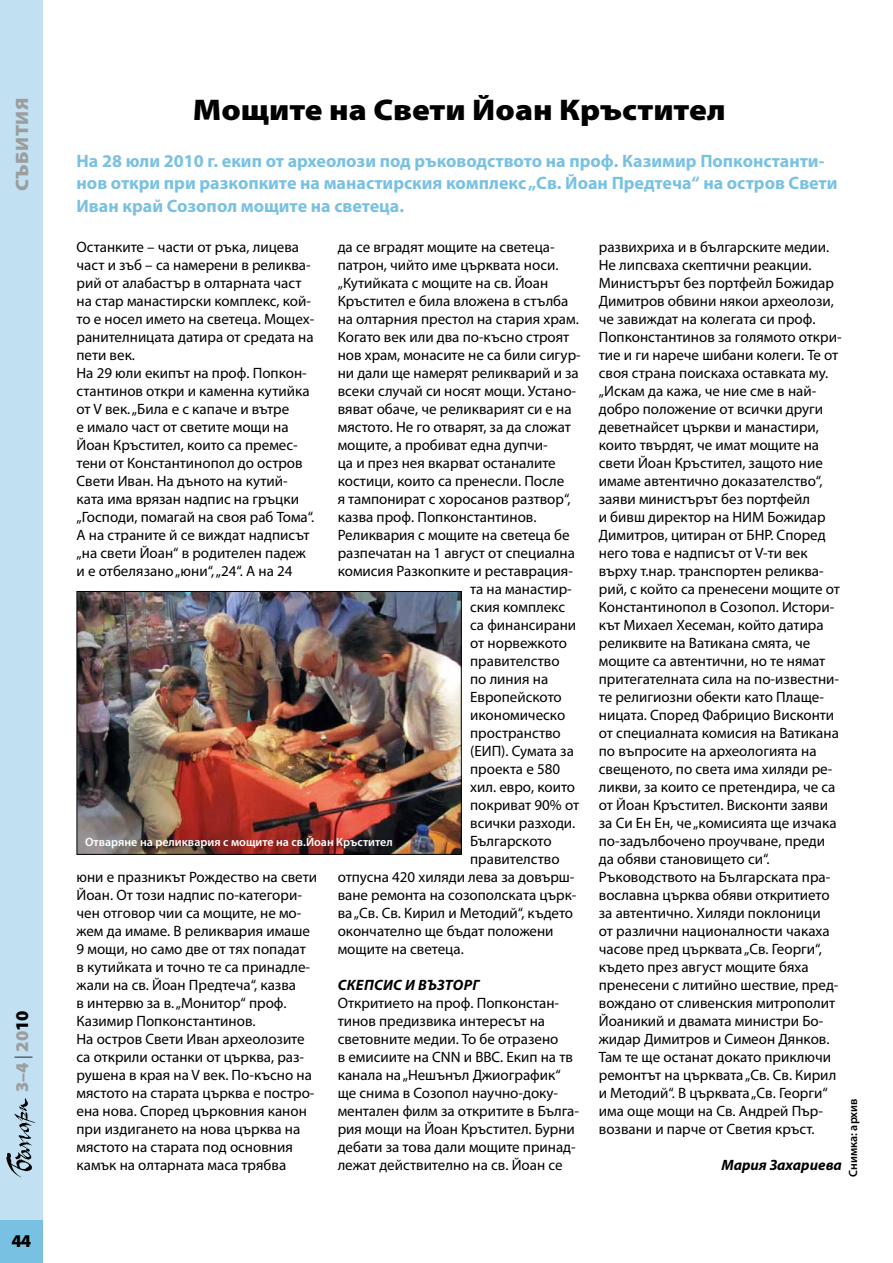
<style>
.page{position:relative;width:893px;height:1263px;background:#fff}
.page>*{position:absolute;margin:0;border:0;box-sizing:border-box;transform-origin:0 0}
.t1{font:900 30px "Myriad Pro";color:#000;scale:1.1 1}
.t2{font:700 18px/22.5px "Myriad Pro";color:#79c1e3}
.t3{font:900 18px "Myriad Pro";color:#9c9d9d;scale:1.1 1}
.t4{font:900 18px "Myriad Pro";color:#9c9d9d}
.t5{font:900 18px "Myriad Pro";color:#000}
.t6{font:15px/18px "Myriad Pro";color:#000}
.t7{font:italic 700 15px "Myriad Pro";color:#000}
.t8{font:600 12px "Myriad Pro";color:#fff}
.t9{font:600 12px "Myriad Pro";color:#000}
.s1{font-weight:300;color:#000}
.s2{color:#000}
</style>
<div class="page">
<div style="left:0;top:0;width:43px;height:1263px;background:#c1e0f2"></div>
<div style="left:0;top:1220px;width:43px;height:43px;background:#79c1e3"></div>
<img style="left:7px;top:1098px;width:29px;height:80px">
<img style="left:79px;top:593px;width:381px;height:260px">
<div style="left:77px;top:591px;width:385px;height:264px;border:1px solid #000"></div>
<p class="t3" style="left:10px;top:207px;width:98px;rotate:-90deg">полика</p>
<p class="t3" style="left:10px;top:191px;width:86px;rotate:-90deg">Събития</p>
<p class="t4" style="left:10px;top:1092px;width:83px;rotate:-90deg">3–4 <span class="s1">|</span> 20<span class="s2">10</span></p>
<p class="t5" style="left:12px;top:1229px;width:21px">44</p>
<h1 class="t1" style="left:193px;top:90px;width:486px">Мощите на Свети Йоан Кръстител</h1>
<p class="t2" style="left:77px;top:149px;width:762px">На 28 юли 2010 г. екип от археолози под ръководството на проф. Казимир Попконстанти&shy;нов откри при разкопките на манастирския комплекс „Св. Йоан Предтеча“ на остров Свети<br>Иван край Созопол мощите на светеца.</p>
<p class="t6" style="left:77px;top:238px;width:239px">Останките – части от ръка, лицева част и зъб – са намерени в реликва&shy;рий от алабастър в олтарната част на стар манастирски комплекс, кой&shy;то е носел името на светеца. Мощех&shy;ранителницата датира от средата на пети век.<br>На 29 юли екипът на проф. Попкон&shy;стантинов откри и каменна кутийка от V век. „Била е с капаче и вътре<br>е имало част от светите мощи на<br>Йоан Кръстител, които са премес&shy;тени от Константинопол до остров<br>Свети Иван. На дъното на кутий&shy;ката има врязан надпис на гръцки „Господи, помагай на своя раб Тома“.<br>А на страните й се виждат надписът „на свети Йоан“ в родителен падеж и е отбелязано „юни“, „24“. А на 24</p>
<p class="t6" style="left:338px;top:238px;width:219px">да се вградят мощите на светеца-</p>
<p class="t6" style="left:338px;top:256px;width:222px">патрон, чийто име църквата носи.</p>
<p class="t6" style="left:338px;top:274px;width:212px">„Кутийката с мощите на св. Йоан</p>
<p class="t6" style="left:338px;top:292px;width:232px">Кръстител е била вложена в стълба</p>
<p class="t6" style="left:338px;top:310px;width:243px">на олтарния престол на стария храм.</p>
<p class="t6" style="left:338px;top:328px;width:233px">Когато век или два по-късно строят</p>
<p class="t6" style="left:338px;top:346px;width:245px">нов храм, монасите не са били сигур-</p>
<p class="t6" style="left:338px;top:364px;width:243px">ни дали ще намерят реликварий и за</p>
<p class="t6" style="left:338px;top:382px;width:240px">всеки случай си носят мощи. Устано-</p>
<p class="t6" style="left:338px;top:400px;width:236px">вяват обаче, че реликварият си е на</p>
<p class="t6" style="left:338px;top:418px;width:235px">мястото. Не го отварят, за да сложат</p>
<p class="t6" style="left:338px;top:436px;width:212px">мощите, а пробиват една дупчи-</p>
<p class="t6" style="left:338px;top:454px;width:220px">ца и през нея вкарват останалите</p>
<p class="t6" style="left:338px;top:472px;width:228px">костици, които са пренесли. После</p>
<p class="t6" style="left:338px;top:490px;width:234px">я тампонират с хоросанов разтвор“,</p>
<p class="t6" style="left:338px;top:508px;width:200px">казва проф. Попконстантинов.</p>
<p class="t6" style="left:338px;top:526px;width:234px">Реликвария с мощите на светеца бе</p>
<p class="t6" style="left:338px;top:544px;width:239px">разпечатан на 1 август от специална</p>
<p class="t6" style="left:338px;top:562px;width:237px">комисия Разкопките и реставрация-</p>
<p class="t6" style="left:470px;top:580px;width:103px">та на манастир-</p>
<p class="t6" style="left:470px;top:598px;width:96px">ския комплекс</p>
<p class="t6" style="left:470px;top:616px;width:108px">са финансирани</p>
<p class="t6" style="left:470px;top:634px;width:98px">от норвежкото</p>
<p class="t6" style="left:470px;top:652px;width:91px">правителство</p>
<p class="t6" style="left:470px;top:670px;width:80px">по линия на</p>
<p class="t6" style="left:470px;top:688px;width:93px">Европейското</p>
<p class="t6" style="left:470px;top:706px;width:97px">икономическо</p>
<p class="t6" style="left:470px;top:724px;width:92px">пространство</p>
<p class="t6" style="left:470px;top:742px;width:105px">(ЕИП). Сумата за</p>
<p class="t6" style="left:470px;top:760px;width:91px">проекта е 580</p>
<p class="t6" style="left:470px;top:778px;width:106px">хил. евро, които</p>
<p class="t6" style="left:470px;top:796px;width:111px">покриват 90% от</p>
<p class="t6" style="left:470px;top:814px;width:107px">всички разходи.</p>
<p class="t6" style="left:470px;top:832px;width:83px">Българското</p>
<p class="t6" style="left:470px;top:850px;width:91px">правителство</p>
<p class="t6" style="left:338px;top:868px;width:238px">отпусна 420 хиляди лева за довърш-</p>
<p class="t6" style="left:338px;top:886px;width:240px">ване ремонта на созополската църк-</p>
<p class="t6" style="left:338px;top:904px;width:237px">ва „Св. Св. Кирил и Методий“, където</p>
<p class="t6" style="left:338px;top:922px;width:217px">окончателно ще бъдат положени</p>
<p class="t6" style="left:338px;top:940px;width:128px">мощите на светеца.</p>
<p class="t7" style="left:338px;top:975px;width:37px">Скепсис</p>
<p class="t7" style="left:405px;top:975px;width:75px">и възторг</p>
<p class="t6" style="left:338px;top:994px;width:243px">Откритието на проф. Попконстан&shy;тинов предизвика интересът на световните медии. То бе отразено<br>в емисиите на CNN и BBC. Екип на тв канала на „Нешънъл Джиографик“ ще снима в Созопол научно-доку&shy;ментален филм за откритите в Бълга&shy;рия мощи на Йоан Кръстител. Бурни дебати за това дали мощите принад&shy;лежат действително на св. Йоан се</p>
<p class="t8" style="left:85px;top:834px;width:309px">Отваряне на реликвария с мощите на св.Йоан Кръстител</p>
<p class="t6" style="left:77px;top:868px;width:242px">юни е празникът Рождество на свети<br>Йоан. От този надпис по-категори&shy;чен отговор чии са мощите, не мо&shy;жем да имаме. В реликвария имаше<br>9 мощи, но само две от тях попадат в кутийката и точно те са принадле&shy;жали на св. Йоан Предтеча“, казва<br>в интервю за в. „Монитор“ проф.<br>Казимир Попконстантинов.<br>На остров Свети Иван археолозите са открили останки от църква, раз&shy;рушена в края на V век. По-късно на мястото на старата църква е постро&shy;ена нова. Според църковния канон при издигането на нова църква на мястото на старата под основния камък на олтарната маса трябва</p>
<p class="t6" style="left:599px;top:238px;width:244px">развихриха и в българските медии.<br>Не липсваха скептични реакции.<br>Министърът без портфейл Божидар Димитров обвини някои археолози, че завиждат на колегата си проф.<br>Попконстантинов за голямото откри&shy;тие и ги нарече шибани колеги. Те от своя страна поискаха оставката му. „Искам да кажа, че ние сме в най&shy;добро положение от всички други деветнайсет църкви и манастири, които твърдят, че имат мощите на свети Йоан Кръстител, защото ние имаме автентично доказателство“, заяви министърът без портфейл<br>и бивш директор на НИМ Божидар Димитров, цитиран от БНР. Според него това е надписът от V-ти век върху т.нар. транспортен реликва&shy;рий, с който са пренесени мощите от Константинопол в Созопол. Истори&shy;кът Михаел Хесеман, който датира реликвите на Ватикана смята, че мощите са автентични, но те нямат притегателната сила на по-известни&shy;те религиозни обекти като Плаще&shy;ницата. Според Фабрицио Висконти от специалната комисия на Ватикана по въпросите на археологията на свещеното, по света има хиляди ре&shy;ликви, за които се претендира, че са от Йоан Кръстител. Висконти заяви за Си Ен Ен, че „комисията ще изчака по-задълбочено проучване, преди да обяви становището си“.<br>Ръководството на Българската пра&shy;вославна църква обяви откритието за автентично. Хиляди поклоници<br>от различни националности чакаха часове пред църквата „Св. Георги“, където през август мощите бяха пренесени с литийно шествие, пред&shy;вождано от сливенския митрополит Йоаникий и двамата министри Бо&shy;жидар Димитров и Симеон Дянков.<br>Там те ще останат докато приключи ремонтът на църквата „Св. Св. Кирил и Методий“. В църквата „Св. Георги“ има още мощи на Св. Андрей Пър&shy;возвани и парче от Светия кръст.</p>
<p class="t7" style="left:721px;top:1155px;width:122px">Мария Захариева</p>
<p class="t9" style="left:845px;top:1177px;width:80px;rotate:-90deg">Снимка: архив</p>
</div>
